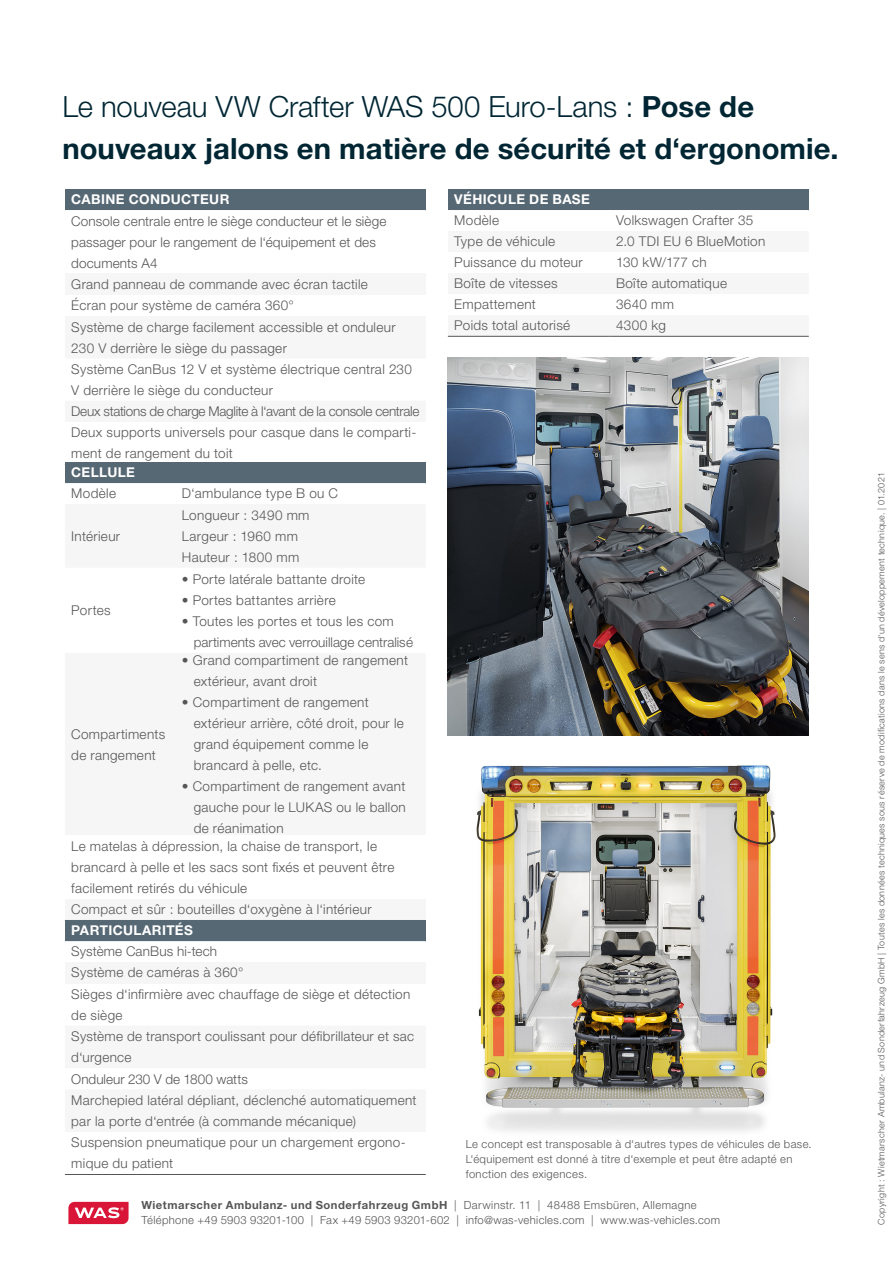
<style>
.page{position:relative;width:893px;height:1263px;background:#fff}
.page>*{position:absolute;margin:0;border:0;box-sizing:border-box;transform-origin:0 0}
.t1{font:700 29.25px/42px "Helvetica Neue LT Pro";letter-spacing:.005em;color:#002633}
.t2{font:300 13.5px/21.1px "Helvetica Neue LT Pro";letter-spacing:.025em;color:#565656}
.t3{font:300 13.5px/21px "Helvetica Neue LT Pro";color:#565656}
.t4{font:700 13.5px "Helvetica Neue LT Pro";letter-spacing:.03em;color:#fff}
.t5{font:300 11.25px/15px "Helvetica Neue LT Pro";letter-spacing:.03em;color:#565656}
.t6{font:300 9px "Helvetica Neue LT Pro";letter-spacing:.035em;color:#565656}
.s1{font-weight:300}
.s2{font-weight:700}
</style>
<div class="page">
<img style="left:448px;top:357px;width:361px;height:378px">
<img style="left:476px;top:765px;width:300px;height:367px">
<div style="left:65px;top:189px;width:361px;height:21px;background:#576875"></div>
<div style="left:65px;top:274px;width:361px;height:21px;background:#f6f6f6"></div>
<div style="left:448px;top:189px;width:361px;height:21px;background:#576875"></div>
<svg style="left:448px;top:210px;width:361px;height:126px"></svg>
<hr style="left:448px;top:336px;width:162px;height:1px;background:#565656">
<hr style="left:610px;top:336px;width:199px;height:1px;background:#565656">
<div style="left:65px;top:462px;width:361px;height:21px;background:#576875"></div>
<svg style="left:68px;top:1202px;width:61px;height:22px"></svg>
<div style="left:65px;top:899px;width:361px;height:21px;background:#f6f6f6"></div>
<div style="left:65px;top:920px;width:361px;height:21px;background:#576875"></div>
<svg style="left:65px;top:941px;width:361px;height:1px"></svg>
<div style="left:65px;top:962px;width:361px;height:21px;background:#f6f6f6"></div>
<hr style="left:65px;top:1174px;width:361px;height:1px;background:#565656">
<h1 class="t1" style="left:62px;top:85px;width:778px"><span class="s1">Le nouveau VW Crafter WAS 500 Euro-Lans :</span> Pose de nouveaux jalons en matière de sécurité et d‘ergonomie.</h1>
<p class="t4" style="left:71px;top:191px;width:160px">CABINE CONDUCTEUR</p>
<p class="t2" style="left:71px;top:210px;width:350px">Console centrale entre le siège conducteur et le siège passager pour le rangement de l‘équipement et des documents A4<br>Grand panneau de commande avec écran tactile<br>Écran pour système de caméra 360°<br>Système de charge facilement accessible et onduleur 230 V derrière le siège du passager<br>Système CanBus 12 V et système électrique central 230<br>V derrière le siège du conducteur<br>Deux stations de charge Maglite à l‘avant de la console centrale Deux supports universels pour casque dans le comparti&shy;ment de rangement du toit</p>
<p class="t4" style="left:454px;top:191px;width:137px">VÉHICULE DE BASE</p>
<p class="t2" style="left:454px;top:210px;width:46px">Modèle</p>
<p class="t2" style="left:616px;top:210px;width:139px">Volkswagen Crafter 35</p>
<p class="t2" style="left:454px;top:231px;width:102px">Type de véhicule</p>
<p class="t2" style="left:616px;top:231px;width:151px">2.0 TDI EU 6 BlueMotion</p>
<p class="t2" style="left:454px;top:252px;width:130px">Puissance du moteur</p>
<p class="t2" style="left:616px;top:252px;width:92px">130 kW/177 ch</p>
<p class="t2" style="left:454px;top:273px;width:105px">Boîte de vitesses</p>
<p class="t2" style="left:616px;top:273px;width:112px">Boîte automatique</p>
<p class="t2" style="left:454px;top:294px;width:83px">Empattement</p>
<p class="t2" style="left:616px;top:294px;width:59px">3640 mm</p>
<p class="t2" style="left:454px;top:315px;width:118px">Poids total autorisé</p>
<p class="t2" style="left:616px;top:315px;width:51px">4300 kg</p>
<p class="t4" style="left:71px;top:464px;width:65px">CELLULE</p>
<p class="t2" style="left:71px;top:483px;width:46px">Modèle</p>
<p class="t2" style="left:182px;top:483px;width:158px">D‘ambulance type B ou C</p>
<p class="t2" style="left:71px;top:525px;width:50px">Intérieur</p>
<p class="t2" style="left:182px;top:504px;width:129px">Longueur : 3490 mm<br>Largeur : 1960 mm<br>Hauteur : 1800 mm</p>
<p class="t2" style="left:71px;top:599px;width:41px">Portes</p>
<p class="t2" style="left:71px;top:723px;width:95px">Compartiments de rangement</p>
<p class="t2" style="left:182px;top:568px;width:185px">• Porte latérale battante droite</p>
<p class="t2" style="left:182px;top:589px;width:156px">• Portes battantes arrière</p>
<p class="t3" style="left:194px;top:610px;width:221px;text-indent:-12px">• Toutes les portes et tous les com partiments avec verrouillage centralisé</p>
<p class="t2" style="left:194px;top:650px;width:216px;text-indent:-12px">• Grand compartiment de rangement extérieur, avant droit</p>
<p class="t2" style="left:194px;top:692px;width:212px;text-indent:-12px">• Compartiment de rangement extérieur arrière, côté droit, pour le grand équipement comme le brancard à pelle, etc.</p>
<p class="t2" style="left:194px;top:776px;width:214px;text-align:justify;text-indent:-12px">• Compartiment de rangement avant gauche pour le LUKAS ou le ballon de réanimation</p>
<p class="t2" style="left:71px;top:835px;width:325px">Le matelas à dépression, la chaise de transport, le brancard à pelle et les sacs sont fixés et peuvent être facilement retirés du véhicule<br>Compact et sûr : bouteilles d‘oxygène à l‘intérieur</p>
<p class="t4" style="left:71px;top:922px;width:123px">PARTICULARITÉS</p>
<p class="t2" style="left:71px;top:941px;width:347px">Système CanBus hi-tech<br>Système de caméras à 360°<br>Sièges d‘infirmière avec chauffage de siège et détection de siège<br>Système de transport coulissant pour défibrillateur et sac d‘urgence<br>Onduleur 230 V de 1800 watts<br>Marchepied latéral dépliant, déclenché automatiquement par la porte d‘entrée (à commande mécanique)<br>Suspension pneumatique pour un chargement ergono&shy;mique du patient</p>
<p class="t5" style="left:466px;top:1136px;width:347px">Le concept est transposable à d‘autres types de véhicules de base.<br>L‘équipement est donné à titre d‘exemple et peut être adapté en fonction des exigences.</p>
<p class="t5" style="left:141px;top:1197px;width:580px"><span class="s2">Wietmarscher Ambulanz- und Sonderfahrzeug GmbH</span> | Darwinstr. 11 | 48488 Emsbüren, Allemagne<br>Téléphone +49 5903 93201-100 | Fax +49 5903 93201-602 | info@was-vehicles.com | www.was-vehicles.com</p>
<p class="t6" style="left:876px;top:1225px;width:754px;rotate:-90deg">Copyright : Wietmarscher Ambulanz- und Sonderfahrzeug GmbH | Toutes les données techniques sous réserve de modifications dans le sens d‘un développement technique. | 01.2021</p>
</div>
